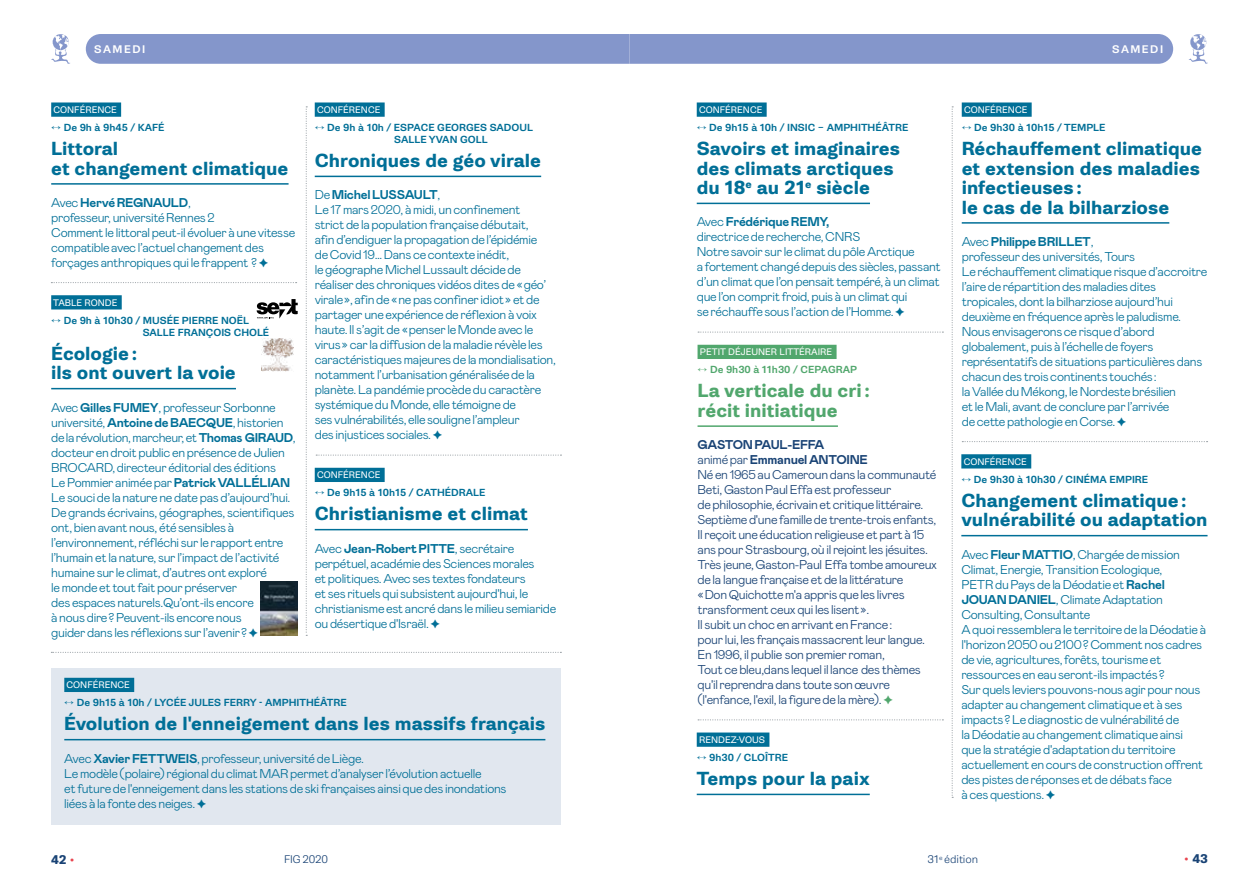
<style>
.page{position:relative;width:1259px;height:893px;background:#fff}
.page>*{position:absolute;margin:0;border:0;box-sizing:border-box;transform-origin:0 0}
.t1{font:700 18px/19.5px "Gira Sans";color:#006f97}
.t2{font:700 18px/19.5px "Gira Sans";color:#51a76d}
.t3{font:300 12.75px/15px "Mabry Pro";letter-spacing:-.025em;color:#006f97}
.t4{font:300 12.75px/15px "Mabry Pro";letter-spacing:-.025em;color:#194375}
.t5{font:700 12px "Gira Sans";color:#194375}
.t6{font:300 10.5px "Gira Sans";letter-spacing:-.015em;color:#194375}
.t7{font:500 10.5px "Gira Sans";letter-spacing:.14em;color:#fff}
.t8{font:500 9.75px/12px "Gira Sans";color:#006f97}
.t9{font:500 9.75px "Gira Sans";color:#51a76d}
.t10{font:9px "Gira Sans";color:#fff}
.s1{font-weight:700}
.s2{color:#51a76d}
.s3{font-weight:400;color:#e94550}
</style>
<div class="page">
<svg style="left:51px;top:34px;width:19px;height:30px"></svg>
<div style="left:86px;top:34px;width:1087px;height:30px;background:#8496cb"></div>
<svg style="left:1188px;top:34px;width:20px;height:30px"></svg>
<div style="left:51px;top:102px;width:70px;height:15px;background:#006f97"></div>
<hr style="left:51px;top:183px;width:237px;height:2px;background:#006f97">
<div style="left:315px;top:468px;width:70px;height:14px;background:#006f97"></div>
<hr style="left:315px;top:529px;width:213px;height:1px;background:#006f97">
<div style="left:961px;top:454px;width:70px;height:14px;background:#006f97"></div>
<hr style="left:961px;top:535px;width:246px;height:1px;background:#006f97">
<div style="left:697px;top:732px;width:72px;height:15px;background:#006f97"></div>
<hr style="left:697px;top:794px;width:172px;height:1px;background:#006f97">
<div style="left:961px;top:102px;width:70px;height:15px;background:#006f97"></div>
<hr style="left:961px;top:222px;width:208px;height:2px;background:#006f97">
<div style="left:315px;top:102px;width:70px;height:15px;background:#006f97"></div>
<hr style="left:315px;top:176px;width:226px;height:1px;background:#006f97">
<div style="left:697px;top:102px;width:69px;height:15px;background:#006f97"></div>
<hr style="left:697px;top:203px;width:173px;height:1px;background:#006f97">
<div style="left:51px;top:295px;width:71px;height:14px;background:#006f97"></div>
<hr style="left:51px;top:388px;width:185px;height:1px;background:#006f97">
<svg style="left:306px;top:106px;width:1px;height:530px"></svg>
<svg style="left:951px;top:106px;width:2px;height:692px"></svg>
<svg style="left:51px;top:282px;width:246px;height:1px"></svg>
<svg style="left:698px;top:332px;width:245px;height:1px"></svg>
<svg style="left:698px;top:719px;width:245px;height:1px"></svg>
<svg style="left:962px;top:441px;width:245px;height:1px"></svg>
<svg style="left:316px;top:455px;width:245px;height:1px"></svg>
<svg style="left:51px;top:652px;width:510px;height:1px"></svg>
<img style="left:260px;top:582px;width:38px;height:54px">
<div style="left:697px;top:345px;width:139px;height:14px;background:#51a76d"></div>
<hr style="left:697px;top:425px;width:141px;height:2px;background:#51a76d">
<svg style="left:257px;top:299px;width:41px;height:20px"></svg>
<img style="left:261px;top:339px;width:32px;height:32px">
<div style="left:52px;top:669px;width:509px;height:156px;background:#e1e7ef"></div>
<div style="left:64px;top:678px;width:70px;height:14px;background:#006f97"></div>
<hr style="left:64px;top:739px;width:481px;height:1px;background:#006f97">
<p class="t7" style="left:94px;top:42px;width:52px">SAMEDI</p>
<p class="t7" style="left:1112px;top:42px;width:52px">SAMEDI</p>
<p class="t10" style="left:54px;top:104px;width:65px">CONFÉRENCE</p>
<p class="t8" style="left:51px;top:122px;width:115px">↔ De 9h à 9h45 / KAFÉ</p>
<h1 class="t1" style="left:51px;top:139px;width:239px">Littoral<br>et changement climatique</h1>
<p class="t3" style="left:51px;top:194px;width:245px">Avec <span class="s1">Hervé REGNAULD</span>,<br>professeur, université Rennes 2<br>Comment le littoral peut-il évoluer à une vitesse compatible avec l’actuel changement des forçages anthropiques qui le frappent ? ✦</p>
<p class="t10" style="left:53px;top:297px;width:66px">TABLE RONDE</p>
<p class="t8" style="left:143px;top:314px;width:128px;text-indent:-92px">↔ De 9h à 10h30 / MUSÉE PIERRE NOËL<br>SALLE FRANÇOIS CHOLÉ</p>
<h1 class="t1" style="left:51px;top:344px;width:186px">Écologie:<br>ils ont ouvert la voie</h1>
<p class="t3" style="left:51px;top:399px;width:246px">Avec <span class="s1">Gilles FUMEY</span>, professeur Sorbonne université, <span class="s1">Antoine de BAECQUE</span>, historien de la révolution, marcheur, et <span class="s1">Thomas GIRAUD</span>, docteur en droit public en présence de Julien BROCARD, directeur éditorial des éditions<br>Le Pommier animée par <span class="s1">Patrick VALLÉLIAN </span>Le souci de la nature ne date pas d’aujourd’hui.<br>De grands écrivains, géographes, scientifiques ont, bien avant nous, été sensibles à l’environnement, réfléchi sur le rapport entre l’humain et la nature, sur l’impact de l’activité humaine sur le climat, d’autres ont exploré<br>le monde et tout fait pour préserver<br>des espaces naturels.Qu’ont-ils encore<br>à nous dire? Peuvent-ils encore nous<br>guider dans les réflexions sur l’avenir? ✦</p>
<p class="t10" style="left:317px;top:104px;width:65px">CONFÉRENCE</p>
<p class="t8" style="left:394px;top:122px;width:140px;text-indent:-80px">↔ De 9h à 10h / ESPACE GEORGES SADOUL<br>SALLE YVAN GOLL</p>
<h1 class="t1" style="left:315px;top:151px;width:228px">Chroniques de géo virale</h1>
<p class="t3" style="left:315px;top:187px;width:243px">De <span class="s1">Michel LUSSAULT</span>,<br>Le 17 mars 2020, à midi, un confinement<br>strict de la population française débutait,<br>afin d’endiguer la propagation de l’épidémie<br>de Covid 19… Dans ce contexte inédit,<br>le géographe Michel Lussault décide de réaliser des chroniques vidéos dites de «géo’ virale», afin de «ne pas confiner idiot» et de partager une expérience de réflexion à voix haute. Il s’agit de «penser le Monde avec le virus» car la diffusion de la maladie révèle les caractéristiques majeures de la mondialisation, notamment l’urbanisation généralisée de la planète. La pandémie procède du caractère systémique du Monde, elle témoigne de<br>ses vulnérabilités, elle souligne l’ampleur<br>des injustices sociales. ✦</p>
<p class="t10" style="left:317px;top:469px;width:65px">CONFÉRENCE</p>
<p class="t8" style="left:315px;top:487px;width:172px">↔ De 9h15 à 10h15 / CATHÉDRALE</p>
<h1 class="t1" style="left:315px;top:504px;width:215px">Christianisme et climat</h1>
<p class="t3" style="left:315px;top:540px;width:243px">Avec <span class="s1">Jean-Robert PITTE</span>, secrétaire perpétuel, académie des Sciences morales<br>et politiques. Avec ses textes fondateurs<br>et ses rituels qui subsistent aujourd'hui, le christianisme est ancré dans le milieu semiaride ou désertique d'Israël. ✦</p>
<p class="t10" style="left:67px;top:679px;width:65px">CONFÉRENCE</p>
<p class="t8" style="left:64px;top:697px;width:284px">↔ De 9h15 à 10h / LYCÉE JULES FERRY - AMPHITHÉÂTRE</p>
<h1 class="t1" style="left:64px;top:714px;width:482px">Évolution de l'enneigement dans les massifs français</h1>
<p class="t3" style="left:64px;top:750px;width:444px">Avec <span class="s1">Xavier FETTWEIS</span>, professeur, université de Liège.<br>Le modèle (polaire) régional du climat MAR permet d’analyser l’évolution actuelle<br>et future de l'enneigement dans les stations de ski françaises ainsi que des inondations liées à la fonte des neiges. ✦</p>
<p class="t10" style="left:699px;top:104px;width:65px">CONFÉRENCE</p>
<p class="t8" style="left:697px;top:122px;width:213px">↔ De 9h15 à 10h / INSIC – AMPHITHÉÂTRE</p>
<h1 class="t1" style="left:697px;top:139px;width:205px">Savoirs et imaginaires des climats arctiques du 18<sup>e</sup> au 21<sup>e</sup> siècle</h1>
<p class="t3" style="left:697px;top:214px;width:246px">Avec <span class="s1">Frédérique REMY,<br></span>directrice de recherche, CNRS<br>Notre savoir sur le climat du pôle Arctique<br>a fortement changé depuis des siècles, passant d’un climat que l’on pensait tempéré, à un climat que l’on comprit froid, puis à un climat qui<br>se réchauffe sous l’action de l’Homme. ✦</p>
<p class="t10" style="left:700px;top:346px;width:134px">PETIT DÉJEUNER LITTÉRAIRE</p>
<p class="t9" style="left:697px;top:363px;width:161px">↔ De 9h30 à 11h30 / CEPAGRAP</p>
<h1 class="t2" style="left:697px;top:381px;width:174px">La verticale du cri: récit initiatique</h1>
<p class="t4" style="left:697px;top:436px;width:241px"><span class="s1">GASTON PAUL-EFFA<br></span>animé par <span class="s1">Emmanuel ANTOINE<br></span>Né en 1965 au Cameroun dans la communauté Beti, Gaston Paul Effa est professeur<br>de philosophie, écrivain et critique littéraire.<br>Septième d'une famille de trente-trois enfants, Il reçoit une éducation religieuse et part à 15 ans pour Strasbourg, où il rejoint les jésuites.<br>Très jeune, Gaston-Paul Effa tombe amoureux de la langue française et de la littérature<br>«Don Quichotte m'a appris que les livres transforment ceux qui les lisent».<br>Il subit un choc en arrivant en France:<br>pour lui, les français massacrent leur langue.<br>En 1996, il publie son premier roman,<br>Tout ce bleu,dans lequel il lance des thèmes qu'il reprendra dans toute son œuvre (l'enfance, l'exil, la figure de la mère). <span class="s2">✦</span></p>
<p class="t10" style="left:699px;top:734px;width:68px">RENDEZ-VOUS</p>
<p class="t8" style="left:697px;top:752px;width:93px">↔ 9h30 / CLOÎTRE</p>
<h1 class="t1" style="left:697px;top:769px;width:174px">Temps pour la paix</h1>
<p class="t10" style="left:964px;top:104px;width:65px">CONFÉRENCE</p>
<p class="t8" style="left:961px;top:122px;width:145px">↔ De 9h30 à 10h15 / TEMPLE</p>
<h1 class="t1" style="left:961px;top:139px;width:242px">Réchauffement climatique et extension des maladies infectieuses:<br>le cas de la bilharziose</h1>
<p class="t3" style="left:961px;top:233px;width:247px">Avec <span class="s1">Philippe BRILLET</span>,<br>professeur des universités, Tours<br>Le réchauffement climatique risque d’accroitre l’aire de répartition des maladies dites tropicales, dont la bilharziose aujourd’hui deuxième en fréquence après le paludisme.<br>Nous envisagerons ce risque d’abord globalement, puis à l’échelle de foyers représentatifs de situations particulières dans chacun des trois continents touchés:<br>la Vallée du Mékong, le Nordeste brésilien<br>et le Mali, avant de conclure par l’arrivée<br>de cette pathologie en Corse. ✦</p>
<p class="t10" style="left:963px;top:456px;width:65px">CONFÉRENCE</p>
<p class="t8" style="left:961px;top:473px;width:188px">↔ De 9h30 à 10h30 / CINÉMA EMPIRE</p>
<h1 class="t1" style="left:961px;top:491px;width:248px">Changement climatique: vulnérabilité ou adaptation</h1>
<p class="t3" style="left:961px;top:546px;width:246px">Avec <span class="s1">Fleur MATTIO</span>, Chargée de mission Climat, Energie, Transition Ecologique,<br>PETR du Pays de la Déodatie et <span class="s1">Rachel JOUAN DANIEL</span>, Climate Adaptation Consulting, Consultante<br>A quoi ressemblera le territoire de la Déodatie à l'horizon 2050 ou 2100? Comment nos cadres de vie, agricultures, forêts, tourisme et ressources en eau seront-ils impactés?<br>Sur quels leviers pouvons-nous agir pour nous adapter au changement climatique et à ses impacts? Le diagnostic de vulnérabilité de<br>la Déodatie au changement climatique ainsi que la stratégie d'adaptation du territoire actuellement en cours de construction offrent des pistes de réponses et de débats face<br>à ces questions. ✦</p>
<p class="t5" style="left:51px;top:851px;width:25px">42 <span class="s3">•</span></p>
<p class="t6" style="left:284px;top:853px;width:45px">FIG 2020</p>
<p class="t6" style="left:927px;top:853px;width:52px">31<sup>e</sup> édition</p>
<p class="t5" style="left:1183px;top:851px;width:26px"><span class="s3">•</span> 43</p>
</div>
